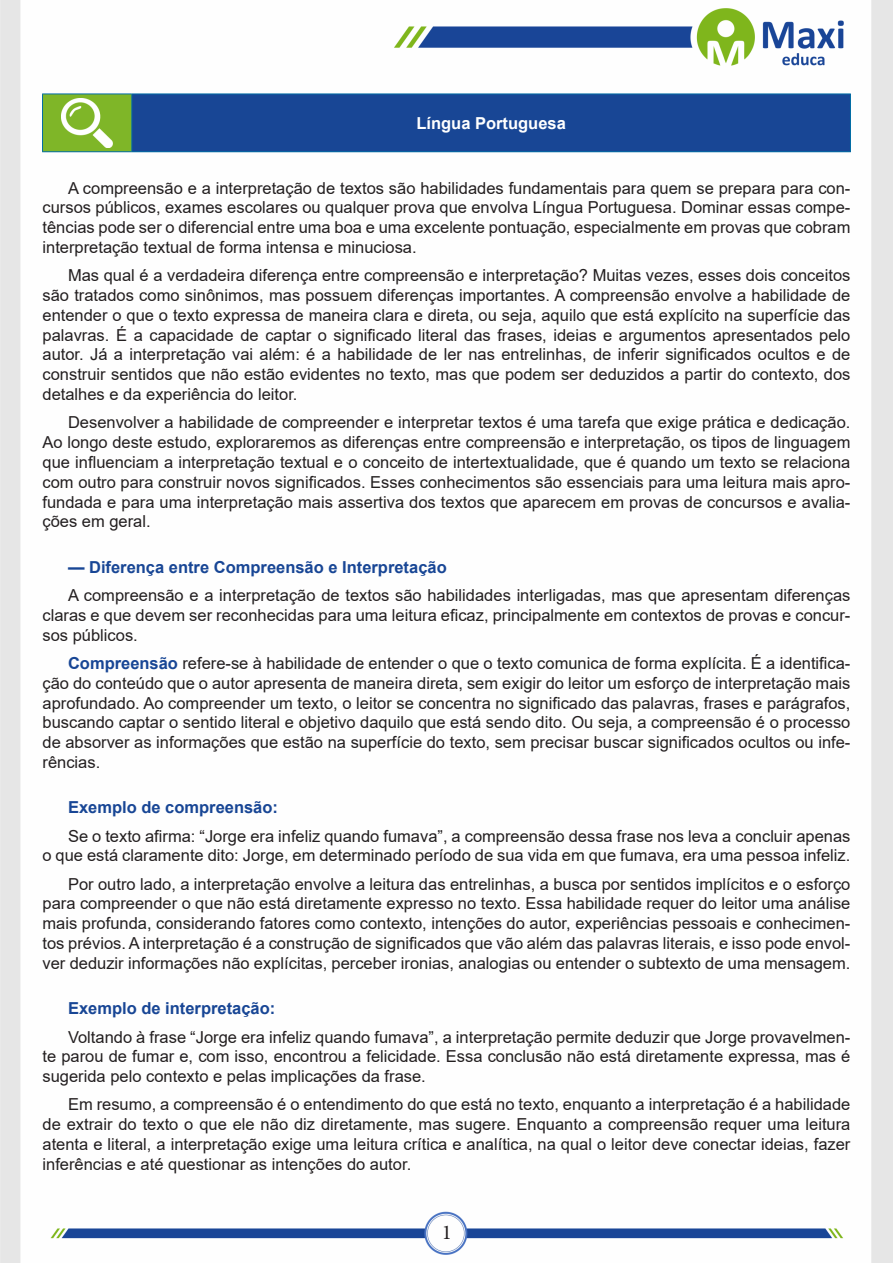
<style>
.page{position:relative;width:893px;height:1263px;background:#fff}
.page>*{position:absolute;margin:0;border:0;box-sizing:border-box;transform-origin:0 0}
.t1{font:21px "Minion Pro";color:#231f20}
.TEXTO_BASE{font:16.5px/19.8px "Arial";color:#231f20;text-align:justify}
.TEXTO_BASE-2{font:700 16.5px "Arial";color:#184695}
.TOPICOS{font:700 16.5px "Arial";color:#184695}
.CENTRALIZAR{font:700 16.5px "Arial";color:#fff}
.s1{font-weight:700;color:#184695}
</style>
<div class="page">
<img style="left:0;top:0;width:893px;height:1263px">
<div style="left:43px;top:94px;width:89px;height:58px;background:#7fb628"></div>
<div style="left:132px;top:94px;width:718px;height:58px;background:#184695"></div>
<hr style="left:42px;top:94px;width:90px;height:1px;background:#036ea6">
<hr style="left:42px;top:94px;width:1px;height:57px;background:#036ea6">
<hr style="left:42px;top:151px;width:90px;height:1px;background:#036ea6">
<hr style="left:132px;top:94px;width:719px;height:1px;background:#036ea6">
<hr style="left:131px;top:94px;width:1px;height:57px;background:#036ea6">
<hr style="left:850px;top:94px;width:1px;height:57px;background:#036ea6">
<hr style="left:132px;top:151px;width:719px;height:1px;background:#036ea6">
<img style="left:62px;top:98px;width:50px;height:49px">
<p class="CENTRALIZAR" style="left:416px;top:111px;width:151px">Língua Portuguesa</p>
<p class="TEXTO_BASE" style="left:43px;top:178px;width:809px;text-indent:26px">A compreensão e a interpretação de textos são habilidades fundamentais para quem se prepara para con&shy;cursos públicos, exames escolares ou qualquer prova que envolva Língua Portuguesa. Dominar essas compe&shy;tências pode ser o diferencial entre uma boa e uma excelente pontuação, especialmente em provas que cobram interpretação textual de forma intensa e minuciosa.</p>
<p class="TEXTO_BASE" style="left:43px;top:265px;width:809px;text-indent:26px">Mas qual é a verdadeira diferença entre compreensão e interpretação? Muitas vezes, esses dois conceitos são tratados como sinônimos, mas possuem diferenças importantes. A compreensão envolve a habilidade de entender o que o texto expressa de maneira clara e direta, ou seja, aquilo que está explícito na superfície das palavras. É a capacidade de captar o significado literal das frases, ideias e argumentos apresentados pelo autor. Já a interpretação vai além: é a habilidade de ler nas entrelinhas, de inferir significados ocultos e de construir sentidos que não estão evidentes no texto, mas que podem ser deduzidos a partir do contexto, dos detalhes e da experiência do leitor.</p>
<p class="TEXTO_BASE" style="left:43px;top:413px;width:809px;text-indent:26px">Desenvolver a habilidade de compreender e interpretar textos é uma tarefa que exige prática e dedicação.<br>Ao longo deste estudo, exploraremos as diferenças entre compreensão e interpretação, os tipos de linguagem que influenciam a interpretação textual e o conceito de intertextualidade, que é quando um texto se relaciona com outro para construir novos significados. Esses conhecimentos são essenciais para uma leitura mais apro&shy;fundada e para uma interpretação mais assertiva dos textos que aparecem em provas de concursos e avalia&shy;ções em geral.</p>
<p class="TOPICOS" style="left:68px;top:555px;width:380px">— Diferença entre Compreensão e Interpretação</p>
<p class="TEXTO_BASE" style="left:43px;top:585px;width:809px;text-indent:26px">A compreensão e a interpretação de textos são habilidades interligadas, mas que apresentam diferenças claras e que devem ser reconhecidas para uma leitura eficaz, principalmente em contextos de provas e concur&shy;sos públicos.</p>
<p class="TEXTO_BASE" style="left:43px;top:653px;width:809px;text-indent:26px"><span class="s1">Compreensão</span> refere-se à habilidade de entender o que o texto comunica de forma explícita. É a identifica&shy;ção do conteúdo que o autor apresenta de maneira direta, sem exigir do leitor um esforço de interpretação mais aprofundado. Ao compreender um texto, o leitor se concentra no significado das palavras, frases e parágrafos, buscando captar o sentido literal e objetivo daquilo que está sendo dito. Ou seja, a compreensão é o processo de absorver as informações que estão na superfície do texto, sem precisar buscar significados ocultos ou infe&shy;rências.</p>
<p class="TEXTO_BASE-2" style="left:68px;top:796px;width:211px">Exemplo de compreensão:</p>
<p class="TEXTO_BASE" style="left:43px;top:826px;width:809px;text-align:right">Se o texto afirma: “Jorge era infeliz quando fumava”, a compreensão dessa frase nos leva a concluir apenas<br>o que está claramente dito: Jorge, em determinado período de sua vida em que fumava, era uma pessoa infeliz.</p>
<p class="TEXTO_BASE" style="left:43px;top:874px;width:809px;text-indent:26px">Por outro lado, a interpretação envolve a leitura das entrelinhas, a busca por sentidos implícitos e o esforço para compreender o que não está diretamente expresso no texto. Essa habilidade requer do leitor uma análise mais profunda, considerando fatores como contexto, intenções do autor, experiências pessoais e conhecimen&shy;tos prévios. A interpretação é a construção de significados que vão além das palavras literais, e isso pode envol&shy;ver deduzir informações não explícitas, perceber ironias, analogias ou entender o subtexto de uma mensagem.</p>
<p class="TEXTO_BASE-2" style="left:68px;top:997px;width:209px">Exemplo de interpretação:</p>
<p class="TEXTO_BASE" style="left:43px;top:1027px;width:809px;text-indent:26px">Voltando à frase “Jorge era infeliz quando fumava”, a interpretação permite deduzir que Jorge provavelmen&shy;te parou de fumar e, com isso, encontrou a felicidade. Essa conclusão não está diretamente expressa, mas é sugerida pelo contexto e pelas implicações da frase.</p>
<p class="TEXTO_BASE" style="left:43px;top:1094px;width:809px;text-indent:26px">Em resumo, a compreensão é o entendimento do que está no texto, enquanto a interpretação é a habilidade de extrair do texto o que ele não diz diretamente, mas sugere. Enquanto a compreensão requer uma leitura atenta e literal, a interpretação exige uma leitura crítica e analítica, na qual o leitor deve conectar ideias, fazer inferências e até questionar as intenções do autor.</p>
<p class="t1" style="left:442px;top:1218px;width:12px">1</p>
</div>
